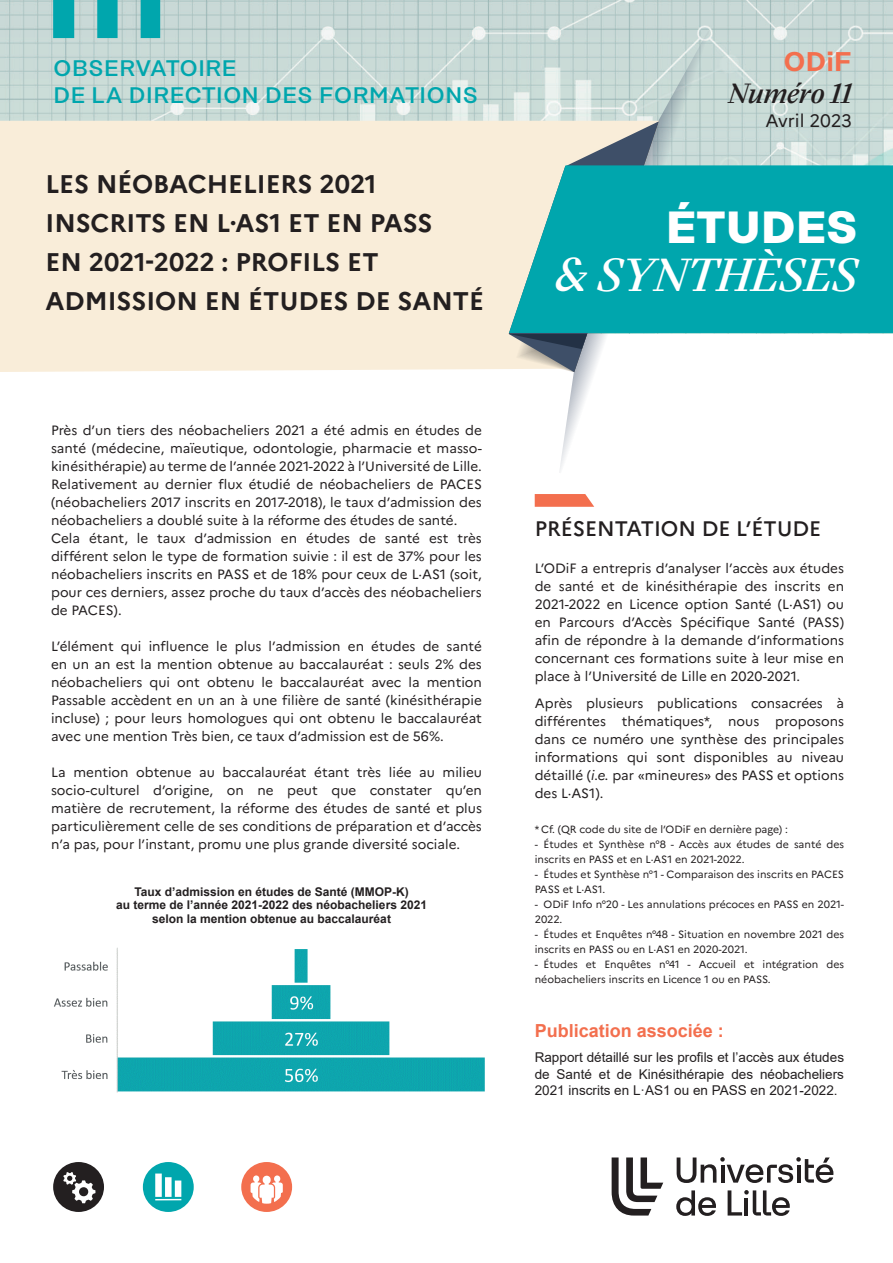
<style>
.page{position:relative;width:893px;height:1263px;background:#fff}
.page>*{position:absolute;margin:0;border:0;box-sizing:border-box;transform-origin:0 0}
.t1{font:italic 500 45px "Eliza";color:#fff}
.t2{font:700 45px "Rational Display";color:#fff}
.t3{font:italic 500 27px "Eliza";color:#231f20}
.t4{font:600 27px "Rational Display";color:#f36f4e}
.t5{font:700 25.5px/39px "Marianne";color:#231f20}
.t6{font:500 22.5px/27px "Rational Display";color:#00a6ad}
.t7{font:500 21px "Marianne";color:#231f20}
.t8{font:700 18px "Arial";color:#f36f4e}
.t9{font:18px "Marianne";color:#231f20}
.t10{font:13.5px/18px "Marianne";color:#231f20;text-align:justify}
.t11{font:13.5px/16.5px "Arial";color:#231f20;text-align:justify}
.t12{font:700 12px/13.5px "Arial";color:#231f20;text-align:center}
.t13{font:10.5px/15px "Marianne";color:#231f20}
.s1{font-style:italic}
</style>
<div class="page">
<img style="left:0;top:0;width:893px;height:334px">
<svg style="left:559px;top:31px;width:150px;height:440px"></svg>
<div style="left:0;top:121px;width:659px;height:252px;background:#f9edd9"></div>
<svg style="left:509px;top:121px;width:150px;height:251px"></svg>
<svg style="left:509px;top:165px;width:384px;height:168px;fill:#00a6ad"></svg>
<svg style="left:53px;top:0;width:156px;height:38px"></svg>
<svg style="left:612px;top:1157px;width:51px;height:58px"></svg>
<svg style="left:676px;top:1190px;width:40px;height:26px"></svg>
<svg style="left:728px;top:1190px;width:62px;height:26px"></svg>
<svg style="left:677px;top:1157px;width:156px;height:26px"></svg>
<svg style="left:143px;top:1162px;width:51px;height:50px"></svg>
<svg style="left:241px;top:1162px;width:51px;height:50px"></svg>
<svg style="left:53px;top:1162px;width:51px;height:50px"></svg>
<svg style="left:535px;top:494px;width:59px;height:13px"></svg>
<img style="left:54px;top:947px;width:431px;height:146px">
<h3 class="t6" style="left:53px;top:54px;width:427px">OBSERVATOIRE<br>DE LA DIRECTION DES FORMATIONS</h3>
<h3 class="t5" style="left:45px;top:163px;width:440px">LES NÉOBACHELIERS 2021<br>INSCRITS EN L·AS1 ET EN PASS<br>EN 2021-2022 : PROFILS ET<br>ADMISSION EN ÉTUDES DE SANTÉ</h3>
<p class="t10" style="left:51px;top:420px;width:432px;text-align:left">Près d’un tiers des néobacheliers 2021 a été admis en études de santé (médecine, maïeutique, odontologie, pharmacie et masso&shy;kinésithérapie) au terme de l’année 2021-2022 à l’Université de Lille.<br>Relativement au dernier flux étudié de néobacheliers de PACES (néobacheliers 2017 inscrits en 2017-2018), le taux d’admission des néobacheliers a doublé suite à la réforme des études de santé.<br>Cela étant, le taux d’admission en études de santé est très différent selon le type de formation suivie : il est de 37% pour les néobacheliers inscrits en PASS et de 18% pour ceux de L·AS1 (soit, pour ces derniers, assez proche du taux d’accès des néobacheliers de PACES).</p>
<p class="t10" style="left:51px;top:636px;width:432px">L’élément qui influence le plus l’admission en études de santé en un an est la mention obtenue au baccalauréat : seuls 2% des néobacheliers qui ont obtenu le baccalauréat avec la mention Passable accèdent en un an à une filière de santé (kinésithérapie incluse) ; pour leurs homologues qui ont obtenu le baccalauréat avec une mention Très bien, ce taux d’admission est de 56%.</p>
<p class="t10" style="left:51px;top:762px;width:432px">La mention obtenue au baccalauréat étant très liée au milieu socio-culturel d’origine, on ne peut que constater qu’en matière de recrutement, la réforme des études de santé et plus particulièrement celle de ses conditions de préparation et d’accès n’a pas, pour l’instant, promu une plus grande diversité sociale.</p>
<p class="t12" style="left:116px;top:885px;width:312px">Taux d’admission en études de Santé (MMOP-K)<br>au terme de l’année 2021-2022 des néobacheliers 2021 selon la mention obtenue au baccalauréat</p>
<h2 class="t4" style="left:783px;top:45px;width:70px">ODiF</h2>
<h2 class="t3" style="left:729px;top:76px;width:125px">Numéro 11</h2>
<h3 class="t9" style="left:765px;top:107px;width:88px">Avril 2023</h3>
<h1 class="t2" style="left:666px;top:200px;width:193px">ÉTUDES</h1>
<h1 class="t1" style="left:554px;top:246px;width:305px">&amp; SYNTHÈSES</h1>
<h3 class="t7" style="left:535px;top:512px;width:288px">PRÉSENTATION DE L’ÉTUDE</h3>
<p class="t10" style="left:535px;top:558px;width:311px">L’ODiF a entrepris d’analyser l’accès aux études de santé et de kinésithérapie des inscrits en 2021-2022 en Licence option Santé (L·AS1) ou en Parcours d’Accès Spécifique Santé (PASS) afin de répondre à la demande d’informations concernant ces formations suite à leur mise en place à l’Université de Lille en 2020-2021.</p>
<p class="t10" style="left:535px;top:693px;width:311px">Après plusieurs publications consacrées à différentes thématiques*, nous proposons dans ce numéro une synthèse des principales informations qui sont disponibles au niveau détaillé (<span class="s1">i.e.</span> par «mineures» des PASS et options des L·AS1).</p>
<p class="t13" style="left:535px;top:821px;width:255px">* Cf. (QR code du site de l’ODiF en dernière page) :</p>
<p class="t13" style="left:535px;top:836px;width:311px">- Études et Synthèse n°8 - Accès aux études de santé des inscrits en PASS et en L·AS1 en 2021-2022.</p>
<p class="t13" style="left:535px;top:866px;width:311px">- Études et Synthèse n°1 - Comparaison des inscrits en PACES<br>PASS et L·AS1.</p>
<p class="t13" style="left:535px;top:896px;width:311px">- ODiF Info n°20 - Les annulations précoces en PASS en 2021-<br>2022.</p>
<p class="t13" style="left:535px;top:926px;width:311px">- Études et Enquêtes n°48 - Situation en novembre 2021 des inscrits en PASS ou en L·AS1 en 2020-2021.</p>
<p class="t13" style="left:535px;top:956px;width:311px">- Études et Enquêtes n°41 - Accueil et intégration des néobacheliers inscrits en Licence 1 ou en PASS.</p>
<h3 class="t8" style="left:535px;top:1018px;width:191px">Publication associée :</h3>
<p class="t11" style="left:535px;top:1049px;width:311px">Rapport détaillé sur les profils et l’accès aux études de Santé et de Kinésithérapie des néobacheliers 2021 inscrits en L·AS1 ou en PASS en 2021-2022.</p>
</div>
